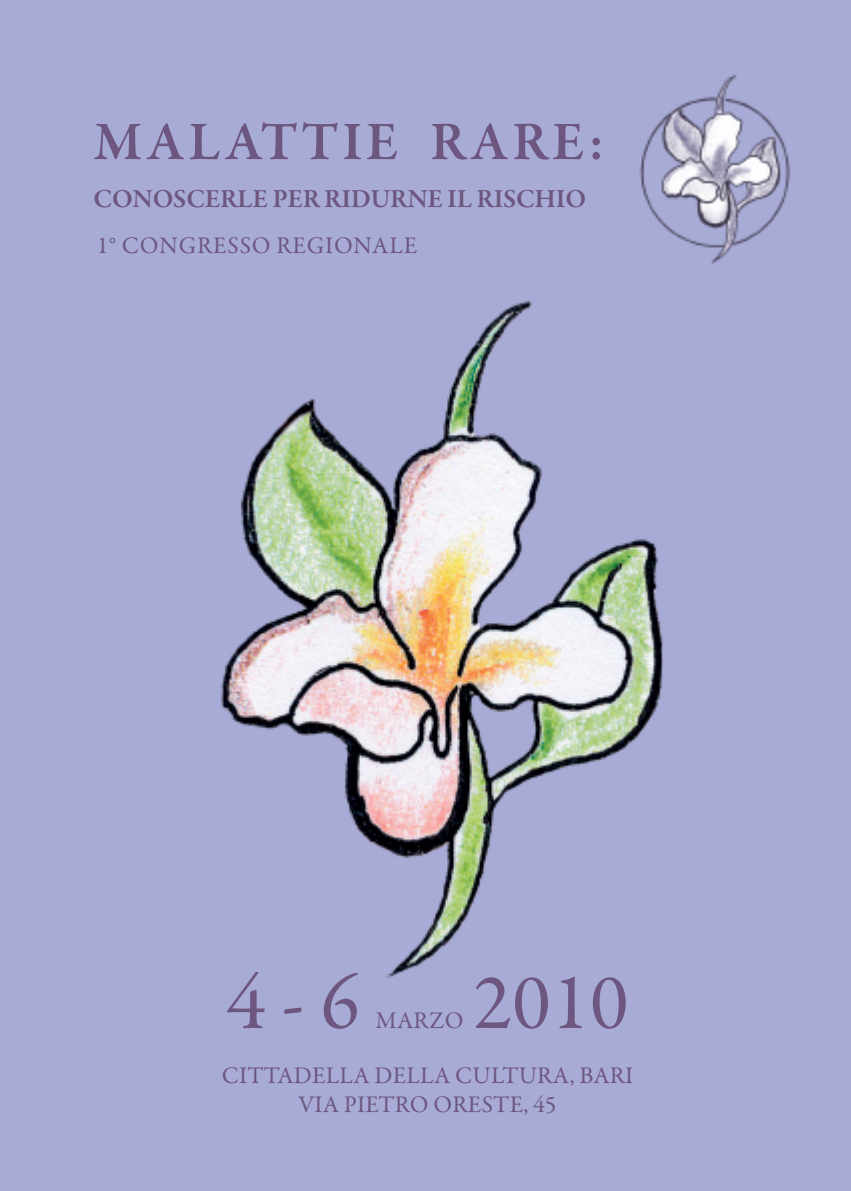
<style>
.page{position:relative;width:851px;height:1191px;background:#fff}
.page>*{position:absolute;margin:0;border:0;box-sizing:border-box;transform-origin:0 0}
.t1{font:80px "Garamond Premr Pro";color:#6d5780}
.t2{font:600 55.2px "Garamond Premr Pro";letter-spacing:.07em;color:#6d5780}
.t3{font:600 26.4px "Garamond Premr Pro";letter-spacing:-.01em;color:#6d5780}
.t4{font:24px/28.8px "Garamond Premr Pro";letter-spacing:.01em;color:#6d5780;text-align:center}
.t5{font:24px "Garamond Premr Pro";letter-spacing:.035em;color:#6d5780}
</style>
<div class="page">
<img style="left:0;top:0;width:850px;height:1191px">
<h2 class="t2" style="left:93px;top:120px;width:512px">MALATTIE RARE:</h2>
<p class="t3" style="left:93px;top:188px;width:494px">CONOSCERLE PER RIDURNE IL RISCHIO</p>
<p class="t5" style="left:97px;top:236px;width:322px">1° CONGRESSO REGIONALE</p>
<h1 class="t1" style="left:226px;top:970px;width:134px">4-6</h1>
<h1 class="t1" style="left:473px;top:970px;width:157px">2010</h1>
<p class="t4" style="left:222px;top:1063px;width:413px">CITTADELLA DELLA CULTURA, BARI<br>VIA PIETRO ORESTE, 45</p>
<p class="t4" style="left:375px;top:1008px;width:90px">MARZO</p>
</div>
